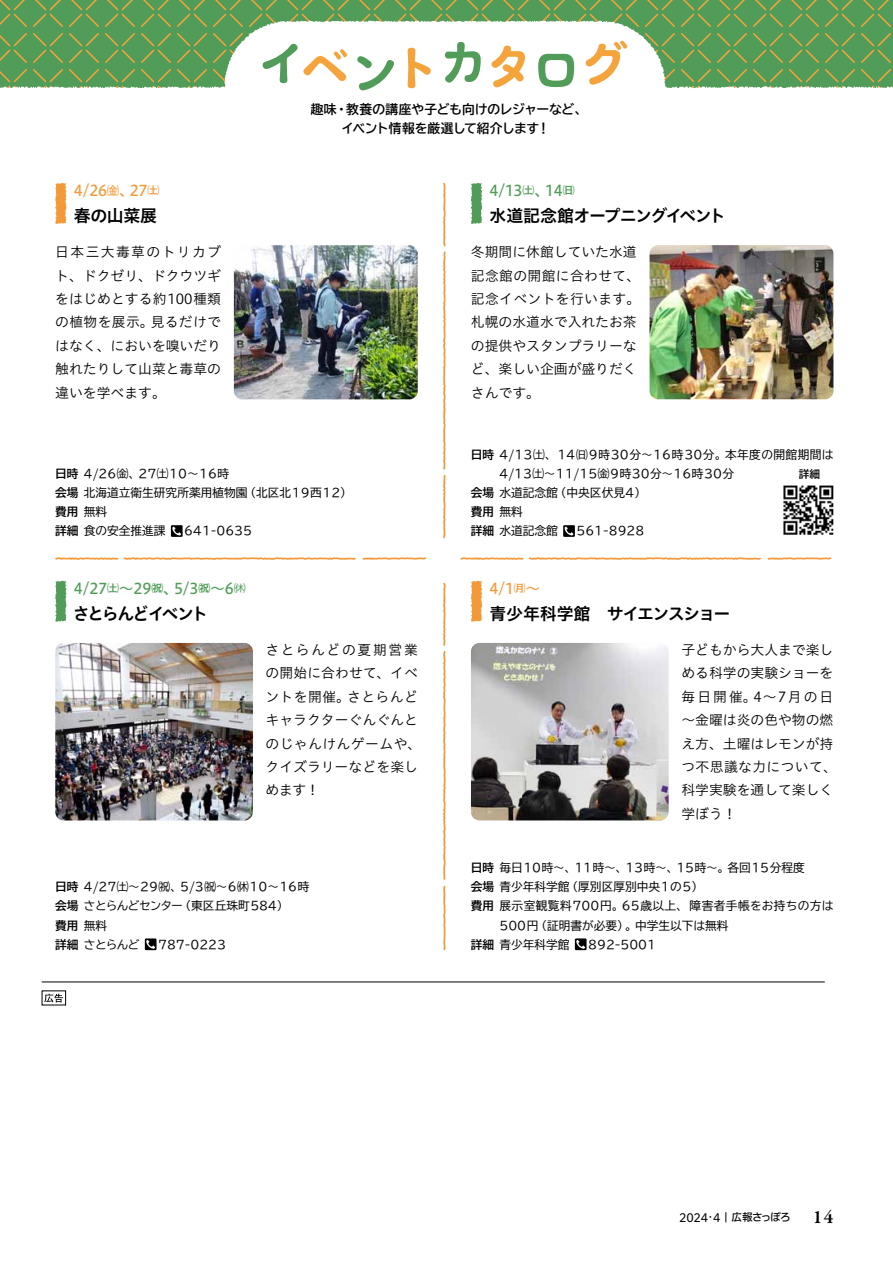
<style>
.page{position:relative;width:893px;height:1263px;background:#fff}
.page>*{position:absolute;margin:0;border:0;box-sizing:border-box;transform-origin:0 0}
.t1{font:16.95px "Hiragino UD Sans Std N W6 90 msp RKSJ H";letter-spacing:-.085em;color:#000}
.t2{font:16.95px "Hiragino UD Sans Std N W6 90 msp RKSJ H";letter-spacing:-.125em;color:#000}
.t3{font:14.85px "Hiragino UD Sans Std N W5 90 msp RKSJ H";letter-spacing:-.02em;color:#519c58}
.t4{font:14.85px "Hiragino UD Sans Std N W5 90 msp RKSJ H";color:#f39939}
.t5{font:13.8px/23.4px "Hiragino UD Sans Std N W3 90 msp RKSJ H";color:#000}
.t6{font:12.75px/19.2px "TBUD Go Std Bold 90 msp RKSJ H";letter-spacing:-.01em;color:#000;text-align:center}
.t7{font:11.7px/19.2px "TBUD Go Std Regular 90 msp RKSJ H";color:#000}
.t8{font:11.7px "TBUD Go Std Regular 90 msp RKSJ H";letter-spacing:.035em;color:#000}
.t9{font:11.7px "TBUD Go Std Regular 90 msp RKSJ H";letter-spacing:.025em;color:#000}
.t10{font:11.7px "TBUD Go Std Bold 90 msp RKSJ H";color:#000}
.t11{font:10.65px "Hiragino UD Sans F Std N W5 90 msp RKSJ H";letter-spacing:-.06em;color:#000}
.t12{font:10.65px "TBUD Go Std Bold 90 msp RKSJ H";color:#000}
.s1{font-size:11.85px}
.s2{font-family:"Hiragino UD Sans Std N W6 90 msp RKSJ H";font-size:10.35px}
.s3{font-family:"TBUD Go Std Bold 90 msp RKSJ H"}
.s4{font-family:"TBUD Go Std Regular 90 msp RKSJ H"}
.s5{font-family:"TBUD Go Std Regular 90 msp RKSJ H";font-size:10.35px}
.s6{font-family:"Clarimo UDPE";font-size:11.7px}
.s7{font-family:"Hiragino UD Sans F Std N W3 90 msp RKSJ H"}
.s8{font-family:"Garamond Premr Pro";font-weight:600;font-size:19.2px}
</style>
<div class="page">
<svg style="left:0;top:0;width:893px;height:88px;background:#679d55"></svg>
<svg style="left:224px;top:21px;width:441px;height:70px"></svg>
<svg style="left:263px;top:44px;width:84px;height:39px"></svg>
<svg style="left:357px;top:56px;width:37px;height:34px"></svg>
<svg style="left:408px;top:48px;width:23px;height:40px"></svg>
<svg style="left:445px;top:42px;width:36px;height:41px"></svg>
<svg style="left:491px;top:46px;width:34px;height:41px"></svg>
<svg style="left:538px;top:54px;width:36px;height:33px"></svg>
<svg style="left:586px;top:41px;width:41px;height:44px"></svg>
<svg style="left:44px;top:994px;width:19px;height:8px"></svg>
<hr style="left:42px;top:982px;width:783px;height:1px;background:#000">
<svg style="left:171px;top:525px;width:12px;height:12px"></svg>
<img style="left:234px;top:245px;width:184px;height:154px;border-radius:9px">
<img style="left:649px;top:245px;width:184px;height:154px;border-radius:9px">
<svg style="left:55px;top:183px;width:12px;height:41px"></svg>
<svg style="left:55px;top:580px;width:12px;height:42px"></svg>
<svg style="left:575px;top:938px;width:12px;height:12px"></svg>
<img style="left:471px;top:643px;width:198px;height:177px;border-radius:9px">
<img style="left:55px;top:643px;width:198px;height:177px;border-radius:9px">
<svg style="left:471px;top:580px;width:11px;height:42px"></svg>
<svg style="left:563px;top:525px;width:12px;height:12px"></svg>
<svg style="left:471px;top:183px;width:11px;height:41px"></svg>
<svg style="left:443px;top:183px;width:3px;height:355px"></svg>
<svg style="left:443px;top:583px;width:3px;height:297px"></svg>
<svg style="left:443px;top:886px;width:3px;height:64px"></svg>
<svg style="left:55px;top:557px;width:301px;height:3px"></svg>
<svg style="left:363px;top:557px;width:63px;height:3px"></svg>
<svg style="left:460px;top:557px;width:301px;height:3px"></svg>
<svg style="left:768px;top:557px;width:63px;height:3px"></svg>
<svg style="left:145px;top:938px;width:12px;height:12px"></svg>
<img style="left:783px;top:485px;width:51px;height:50px">
<p class="t6" style="left:311px;top:101px;width:278px">趣味・教養の講座や子ども向けのレジャーなど、イベント情報を厳選して紹介します！</p>
<p class="t4" style="left:74px;top:185px;width:87px">4/26<span class="s1">㈮</span>、27<span class="s2">㈯</span></p>
<p class="t3" style="left:489px;top:185px;width:87px">4/13<span class="s2">㈯</span>、14<span class="s2">㈰</span></p>
<p class="t1" style="left:74px;top:209px;width:85px">春の山菜展</p>
<p class="t1" style="left:489px;top:209px;width:238px">水道記念館オープニングイベント</p>
<p class="t5" style="left:55px;top:242px;width:167px;text-align:justify">日本三大毒草のトリカブト、ドクゼリ、ドクウツギをはじめとする約100種類の植物を展示。見るだけではなく、においを嗅いだり触れたりして山菜と毒草の違いを学べます。</p>
<p class="t5" style="left:471px;top:242px;width:171px">冬期間に休館していた水道記念館の開館に合わせて、記念イベントを行います。札幌の水道水で入れたお茶の提供やスタンプラリーなど、楽しい企画が盛りだくさんです。</p>
<p class="t7" style="left:55px;top:466px;width:298px"><span class="s3">日時</span> 4/26㈮、27㈯10～16時<br><span class="s3">会場</span> 北海道立衛生研究所薬用植物園（北区北19西12）</p>
<p class="t10" style="left:55px;top:507px;width:53px">費用 <span class="s4">無料</span></p>
<p class="t7" style="left:55px;top:523px;width:112px"><span class="s3">詳細</span> 食の安全推進課</p>
<p class="t7" style="left:184px;top:523px;width:69px">641-0635</p>
<p class="t3" style="left:74px;top:583px;width:173px">4/27<span class="s2">㈯</span>～29<span class="s2">㈷</span>、5/3<span class="s2">㈷</span>～6<span class="s5">㉁</span></p>
<p class="t2" style="left:73px;top:607px;width:137px">さとらんどイベント</p>
<p class="t5" style="left:266px;top:640px;width:157px">さとらんどの夏期営業の開始に合わせて、イベントを開催。さとらんどキャラクターぐんぐんとのじゃんけんゲームや、クイズラリーなどを楽しめます！</p>
<p class="t7" style="left:55px;top:879px;width:256px"><span class="s3">日時</span> 4/27㈯～29㈷、5/3㈷～6㉁10～16時<span class="s3">会場</span> さとらんどセンター（東区丘珠町584）</p>
<p class="t10" style="left:55px;top:921px;width:53px">費用 <span class="s4">無料</span></p>
<p class="t7" style="left:55px;top:936px;width:86px"><span class="s3">詳細</span> さとらんど</p>
<p class="t7" style="left:158px;top:936px;width:69px">787-0223</p>
<p class="t8" style="left:471px;top:450px;width:364px"><span class="s3">日時</span> 4/13㈯、14㈰9時30分～16時30分。本年度の開館期間は</p>
<p class="t9" style="left:499px;top:469px;width:236px">4/13㈯～11/15㈮9時30分～16時30分</p>
<p class="t7" style="left:471px;top:485px;width:177px"><span class="s3">会場</span> 水道記念館（中央区伏見4）</p>
<p class="t10" style="left:471px;top:507px;width:53px">費用 <span class="s4">無料</span></p>
<p class="t7" style="left:471px;top:523px;width:88px"><span class="s3">詳細</span> 水道記念館</p>
<p class="t7" style="left:576px;top:523px;width:69px">561-8928</p>
<p class="t12" style="left:799px;top:470px;width:23px">詳細</p>
<p class="t4" style="left:489px;top:583px;width:52px">4/1<span class="s2">㈪</span>～</p>
<p class="t1" style="left:489px;top:607px;width:243px">青少年科学館　サイエンスショー</p>
<p class="t5" style="left:681px;top:640px;width:157px">子どもから大人まで楽しめる科学の実験ショーを毎日開催。4～7月の日～金曜は炎の色や物の燃え方、土曜はレモンが持つ不思議な力について、科学実験を通して楽しく学ぼう！</p>
<p class="t7" style="left:471px;top:860px;width:335px"><span class="s3">日時</span> 毎日10時～、11時～、13時～、15時～。各回15分程度</p>
<p class="t7" style="left:471px;top:879px;width:234px"><span class="s3">会場</span> 青少年科学館（厚別区厚別中央1の5）</p>
<p class="t8" style="left:471px;top:902px;width:364px"><span class="s3">費用</span> 展示室観覧料700円。65歳以上、障害者手帳をお持ちの方は</p>
<p class="t7" style="left:499px;top:917px;width:231px">500円（証明書が必要）。中学生以下は無料</p>
<p class="t7" style="left:471px;top:936px;width:100px"><span class="s3">詳細</span> 青少年科学館</p>
<p class="t7" style="left:588px;top:936px;width:69px">892-5001</p>
<p class="t11" style="left:679px;top:1213px;width:156px"><span class="s6">2024</span><span class="s7">・</span><span class="s6">4</span> 広報さっぽろ <span class="s8">14</span></p>
</div>
